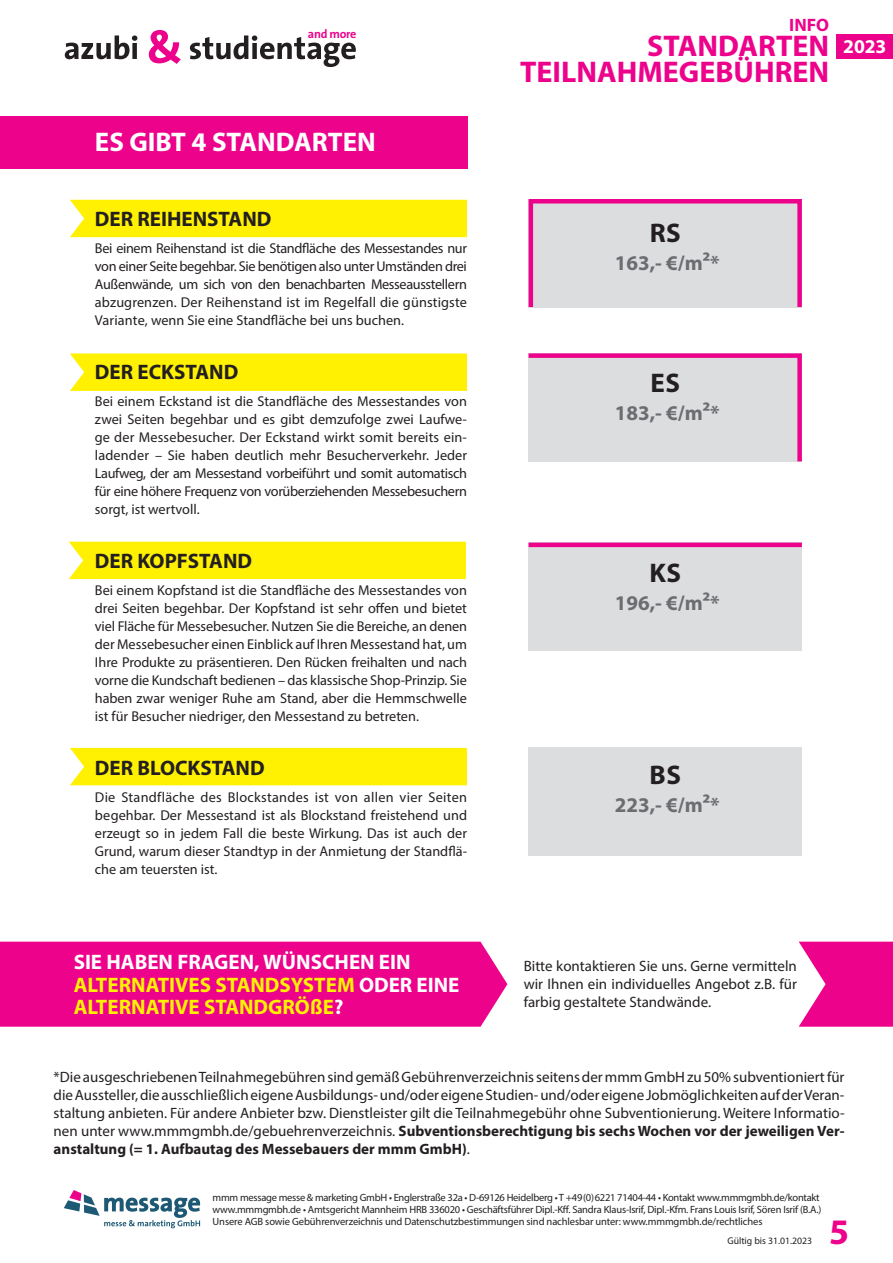
<style>
.page{position:relative;width:893px;height:1263px;background:#fff}
.page>*{position:absolute;margin:0;border:0;box-sizing:border-box;transform-origin:0 0}
.t1{font:700 36px "Myriad Pro";color:#ed028c}
.t2{font:700 30px/25.5px "Myriad Pro";color:#ed028c;text-align:right}
.t3{font:700 27px "Myriad Pro";color:#fff}
.t4{font:700 27px "Myriad Pro";letter-spacing:.02em;color:#231f20}
.t5{font:700 21px/22.5px "Myriad Pro";color:#fff101}
.t6{font:700 21px "Myriad Pro";color:#231f20}
.t7{font:700 21px "Myriad Pro";color:#6c6d70}
.t8{font:700 19.5px "Myriad Pro";color:#fff}
.t9{font:700 18px "Myriad Pro";color:#ed028c}
.t10{font:15px/18px "Myriad Pro";color:#231f20;text-align:justify}
.t11{font:14.25px/18px "Myriad Pro";color:#231f20;text-align:justify}
.t12{font:700 12.15px "The Sans";letter-spacing:-.025em;color:#ed028c}
.t13{font:10.5px/12px "Myriad Pro";letter-spacing:-.02em;color:#231f20}
.t14{font:9.75px "Myriad Pro";color:#231f20}
.s1{color:#fff}
.s2{font-weight:700}
</style>
<div class="page">
<svg style="left:64px;top:1190px;width:136px;height:38px"></svg>
<svg style="left:65px;top:35px;width:72px;height:24px"></svg>
<svg style="left:149px;top:30px;width:32px;height:34px"></svg>
<svg style="left:190px;top:35px;width:166px;height:32px"></svg>
<div style="left:836px;top:34px;width:57px;height:24px;background:#ed028c"></div>
<svg style="left:799px;top:942px;width:94px;height:85px;background:#ef269c"></svg>
<div style="left:70px;top:748px;width:397px;height:37px;background:#fff101"></div>
<div style="left:69px;top:542px;width:397px;height:37px;background:#fff101"></div>
<svg style="left:70px;top:353px;width:397px;height:38px;background:#fff109"></svg>
<div style="left:70px;top:200px;width:397px;height:37px;background:#fff101"></div>
<div style="left:0;top:942px;width:507px;height:85px;background:#ed028c"></div>
<div style="left:529px;top:199px;width:273px;height:108px;background:#dcdddf"></div>
<div style="left:529px;top:199px;width:273px;height:110px;border:4px solid #ed028c"></div>
<div style="left:528px;top:353px;width:274px;height:109px;background:#dcdddf"></div>
<div style="left:529px;top:543px;width:273px;height:108px;background:#dcdddf"></div>
<hr style="left:529px;top:543px;width:273px;height:4px;background:#ed028c">
<div style="left:529px;top:747px;width:273px;height:108px;background:#dcdddf"></div>
<div style="left:0;top:117px;width:467px;height:52px;background:#ed028c"></div>
<p class="t12" style="left:308px;top:24px;width:50px">and more</p>
<h3 class="t3" style="left:95px;top:124px;width:282px">ES GIBT 4 STANDARTEN</h3>
<h3 class="t6" style="left:95px;top:206px;width:178px">DER REIHENSTAND</h3>
<p class="t11" style="left:95px;top:239px;width:374px">Bei einem Reihenstand ist die Standfläche des Messestandes nur von einer Seite begehbar. Sie benötigen also unter Umständen drei Außenwände, um sich von den benachbarten Messeausstellern abzugrenzen. Der Reihenstand ist im Regelfall die günstigste Variante, wenn Sie eine Standfläche bei uns buchen.</p>
<h3 class="t6" style="left:95px;top:359px;width:145px">DER ECKSTAND</h3>
<p class="t11" style="left:95px;top:392px;width:374px">Bei einem Eckstand ist die Standfläche des Messestandes von zwei Seiten begehbar und es gibt demzufolge zwei Laufwe&shy;ge der Messebesucher. Der Eckstand wirkt somit bereits ein&shy;ladender – Sie haben deutlich mehr Besucherverkehr. Jeder Laufweg, der am Messestand vorbeiführt und somit automatisch für eine höhere Frequenz von vorüberziehenden Messebesuchern sorgt, ist wertvoll.</p>
<h3 class="t6" style="left:95px;top:548px;width:159px">DER KOPFSTAND</h3>
<p class="t11" style="left:95px;top:581px;width:374px">Bei einem Kopfstand ist die Standfläche des Messestandes von drei Seiten begehbar. Der Kopfstand ist sehr offen und bietet viel Fläche für Messebesucher. Nutzen Sie die Bereiche, an denen der Messebesucher einen Einblick auf Ihren Messestand hat, um Ihre Produkte zu präsentieren. Den Rücken freihalten und nach vorne die Kundschaft bedienen – das klassische Shop-Prinzip. Sie haben zwar weniger Ruhe am Stand, aber die Hemmschwelle ist für Besucher niedriger, den Messestand zu betreten.</p>
<h3 class="t6" style="left:95px;top:755px;width:171px">DER BLOCKSTAND</h3>
<p class="t11" style="left:95px;top:788px;width:374px">Die Standfläche des Blockstandes ist von allen vier Seiten begehbar. Der Messestand ist als Blockstand freistehend und erzeugt so in jedem Fall die beste Wirkung. Das ist auch der Grund, warum dieser Standtyp in der Anmietung der Standflä&shy;che am teuersten ist.</p>
<p class="t9" style="left:789px;top:13px;width:41px">INFO</p>
<h2 class="t2" style="left:520px;top:33px;width:311px">STANDARTEN<br>TEILNAHMEGEBÜHREN</h2>
<h3 class="t8" style="left:843px;top:33px;width:45px">2023</h3>
<h3 class="t4" style="left:650px;top:215px;width:33px">RS</h3>
<h3 class="t7" style="left:615px;top:249px;width:107px">163,- €/m²*</h3>
<h3 class="t4" style="left:650px;top:365px;width:31px">ES</h3>
<h3 class="t7" style="left:615px;top:400px;width:107px">183,- €/m²*</h3>
<h3 class="t4" style="left:649px;top:555px;width:33px">KS</h3>
<h3 class="t7" style="left:615px;top:590px;width:107px">196,- €/m²*</h3>
<h3 class="t4" style="left:649px;top:757px;width:33px">BS</h3>
<h3 class="t7" style="left:615px;top:792px;width:107px">223,- €/m²*</h3>
<h3 class="t5" style="left:74px;top:950px;width:387px"><span class="s1">SIE HABEN FRAGEN, WÜNSCHEN EIN<br></span>ALTERNATIVES STANDSYSTEM <span class="s1">ODER EINE<br></span>ALTERNATIVE STANDGRÖßE<span class="s1">?</span></h3>
<p class="t10" style="left:524px;top:957px;width:275px">Bitte kontaktieren Sie uns. Gerne vermitteln wir Ihnen ein individuelles Angebot z.B. für farbig gestaltete Standwände.</p>
<p class="t10" style="left:54px;top:1067px;width:792px">*Die ausgeschriebenen Teilnahmegebühren sind gemäß Gebührenverzeichnis seitens der mmm GmbH zu 50% subventioniert für die Aussteller, die ausschließlich eigene Ausbildungs- und/oder eigene Studien- und/oder eigene Jobmöglichkeiten auf der Veran&shy;staltung anbieten. Für andere Anbieter bzw. Dienstleister gilt die Teilnahmegebühr ohne Subventionierung. Weitere Informatio&shy;nen unter www.mmmgmbh.de/gebuehrenverzeichnis. <span class="s2">Subventionsberechtigung bis sechs Wochen vor der jeweiligen Ver&shy;anstaltung (= 1. Aufbautag des Messebauers der mmm GmbH)</span>.</p>
<p class="t13" style="left:213px;top:1191px;width:610px">mmm message messe &amp; marketing GmbH • Englerstraße 32a • D-69126 Heidelberg • T +49(0)6221 71404-44 • Kontakt www.mmmgmbh.de/kontakt www.mmmgmbh.de • Amtsgericht Mannheim HRB 336020 • Geschäftsführer Dipl.-Kff. Sandra Klaus-Isrif, Dipl.-Kfm. Frans Louis Isrif, Sören Isrif (B.A.)<br>Unsere AGB sowie Gebührenverzeichnis und Datenschutzbestimmungen sind nachlesbar unter: www.mmmgmbh.de/rechtliches</p>
<p class="t14" style="left:727px;top:1234px;width:86px">Gültig bis 31.01.2023</p>
<h1 class="t1" style="left:829px;top:1208px;width:21px">5</h1>
</div>
